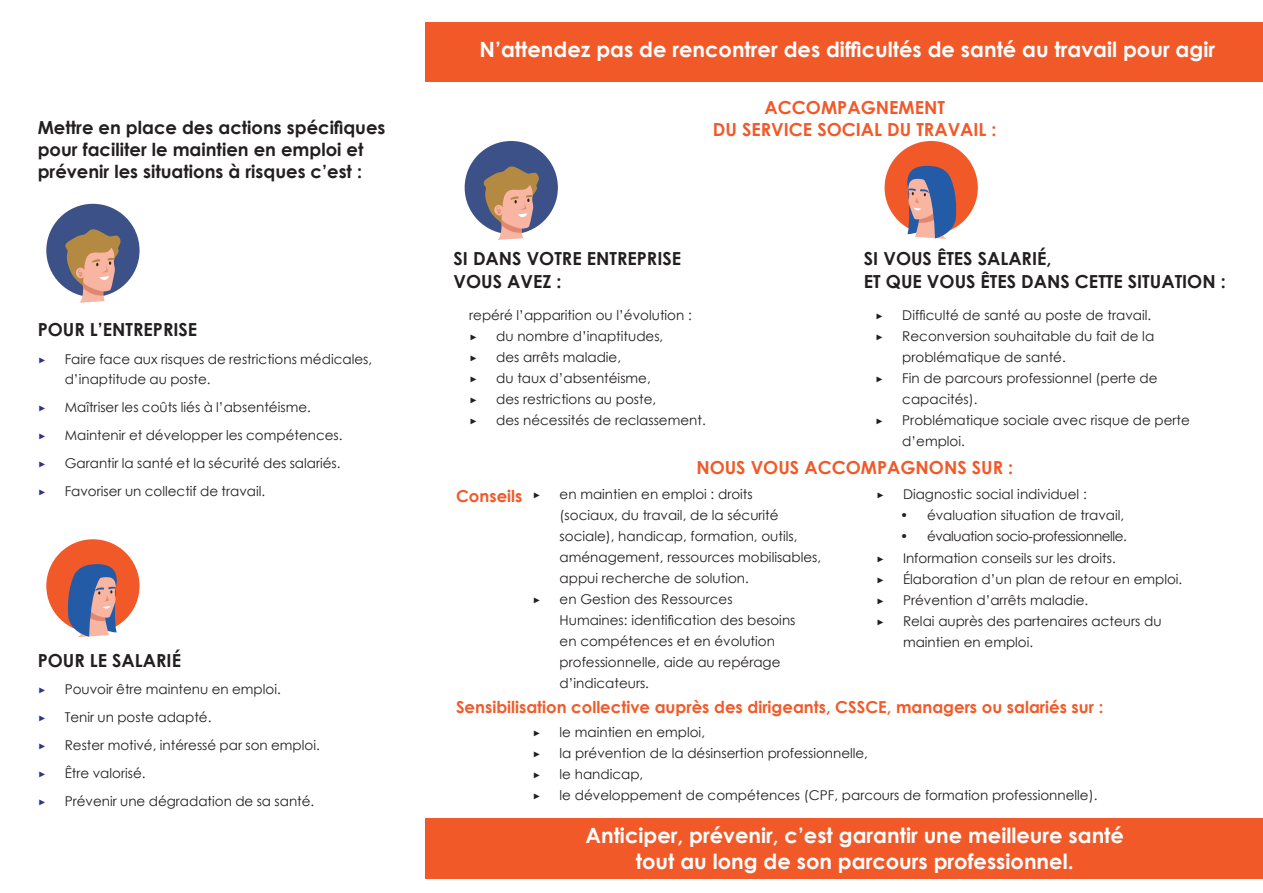
<style>
.page{position:relative;width:1263px;height:893px;background:#fff}
.page>*{position:absolute;margin:0;border:0;box-sizing:border-box;transform-origin:0 0}
.t1{font:700 21px "Century Gothic";color:#fff}
.t2{font:700 18px/21.6px "Century Gothic";color:#231f20}
.t3{font:700 18px/21.6px "Century Gothic";color:#f15929;text-align:center}
.t4{font:700 16.5px "Century Gothic";color:#f15a29}
.t5{font:13.5px/21px "Century Gothic";color:#231f20}
.t6{font:13.5px "Century Gothic";letter-spacing:-.03em;color:#231f20}
.t7{font:300 13.5px "Montserrat";color:#231f20}
.t8{font:300 13.5px "Montserrat";color:#2e3092}
</style>
<div class="page">
<div style="left:425px;top:22px;width:838px;height:60px;background:#f15929"></div>
<div style="left:425px;top:818px;width:838px;height:61px;background:#f15929"></div>
<div style="left:46px;top:204px;width:94px;height:93px;background:#3c5187;border-radius:50%"></div>
<svg style="left:65px;top:229px;width:57px;height:74px"></svg>
<div style="left:465px;top:141px;width:93px;height:93px;background:#3c5187;border-radius:50%"></div>
<svg style="left:483px;top:166px;width:58px;height:74px"></svg>
<div style="left:46px;top:539px;width:94px;height:93px;background:#f15929;border-radius:50%"></div>
<svg style="left:66px;top:564px;width:57px;height:73px"></svg>
<div style="left:884px;top:141px;width:94px;height:93px;background:#f15929;border-radius:50%"></div>
<svg style="left:901px;top:165px;width:57px;height:74px"></svg>
<h2 class="t2" style="left:38px;top:116px;width:349px">Mettre en place des actions spécifiques pour faciliter le maintien en emploi et prévenir les situations à risques c’est :</h2>
<h2 class="t2" style="left:38px;top:318px;width:161px">POUR L’ENTREPRISE</h2>
<p class="t8" style="left:38px;top:350px;width:10px">▶</p>
<p class="t5" style="left:65px;top:350px;width:309px;line-height:19.5px">Faire face aux risques de restrictions médicales, d’inaptitude au poste.</p>
<p class="t8" style="left:38px;top:398px;width:10px">▶</p>
<p class="t5" style="left:65px;top:396px;width:248px">Maîtriser les coûts liés à l’absentéisme.</p>
<p class="t8" style="left:38px;top:426px;width:10px">▶</p>
<p class="t5" style="left:65px;top:424px;width:279px">Maintenir et développer les compétences.</p>
<p class="t8" style="left:38px;top:454px;width:10px">▶</p>
<p class="t5" style="left:65px;top:452px;width:277px">Garantir la santé et la sécurité des salariés.</p>
<p class="t8" style="left:38px;top:482px;width:10px">▶</p>
<p class="t5" style="left:65px;top:480px;width:202px">Favoriser un collectif de travail.</p>
<h2 class="t2" style="left:38px;top:649px;width:145px">POUR LE SALARIÉ</h2>
<p class="t8" style="left:38px;top:680px;width:10px">▶</p>
<p class="t5" style="left:65px;top:678px;width:218px">Pouvoir être maintenu en emploi.</p>
<p class="t8" style="left:38px;top:708px;width:10px">▶</p>
<p class="t5" style="left:65px;top:706px;width:148px">Tenir un poste adapté.</p>
<p class="t8" style="left:38px;top:736px;width:10px">▶</p>
<p class="t5" style="left:65px;top:734px;width:257px">Rester motivé, intéressé par son emploi.</p>
<p class="t8" style="left:38px;top:764px;width:10px">▶</p>
<p class="t5" style="left:65px;top:762px;width:82px">Être valorisé.</p>
<p class="t8" style="left:38px;top:792px;width:10px">▶</p>
<p class="t5" style="left:65px;top:790px;width:251px">Prévenir une dégradation de sa santé.</p>
<h1 class="t1" style="left:480px;top:33px;width:737px">N’attendez pas de rencontrer des difficultés de santé au travail pour agir</h1>
<h2 class="t3" style="left:713px;top:96px;width:285px">ACCOMPAGNEMENT<br>DU SERVICE SOCIAL DU TRAVAIL :</h2>
<h2 class="t2" style="left:454px;top:247px;width:229px;line-height:22.4px">SI DANS VOTRE ENTREPRISE<br>VOUS AVEZ :</h2>
<p class="t5" style="left:469px;top:304px;width:224px">repéré l’apparition ou l’évolution :</p>
<p class="t7" style="left:469px;top:327px;width:10px">▶</p>
<p class="t5" style="left:496px;top:325px;width:169px">du nombre d’inaptitudes,</p>
<p class="t7" style="left:469px;top:348px;width:10px">▶</p>
<p class="t5" style="left:496px;top:346px;width:126px">des arrêts maladie,</p>
<p class="t7" style="left:469px;top:369px;width:10px">▶</p>
<p class="t5" style="left:496px;top:367px;width:156px">du taux d’absentéisme,</p>
<p class="t7" style="left:469px;top:390px;width:10px">▶</p>
<p class="t5" style="left:496px;top:388px;width:162px">des restrictions au poste,</p>
<p class="t7" style="left:469px;top:411px;width:10px">▶</p>
<p class="t5" style="left:496px;top:409px;width:211px">des nécessités de reclassement.</p>
<h2 class="t2" style="left:864px;top:247px;width:189px">SI VOUS ÊTES SALARIÉ,</h2>
<h2 class="t2" style="left:864px;top:270px;width:363px">ET QUE VOUS ÊTES DANS CETTE SITUATION :</h2>
<p class="t7" style="left:875px;top:306px;width:10px">▶</p>
<p class="t5" style="left:902px;top:304px;width:250px">Difficulté de santé au poste de travail.</p>
<p class="t7" style="left:875px;top:327px;width:10px">▶</p>
<p class="t5" style="left:902px;top:325px;width:253px">Reconversion souhaitable du fait de la problématique de santé.</p>
<p class="t7" style="left:875px;top:369px;width:10px">▶</p>
<p class="t5" style="left:902px;top:367px;width:257px">Fin de parcours professionnel (perte de capacités).</p>
<p class="t7" style="left:875px;top:411px;width:10px">▶</p>
<p class="t5" style="left:902px;top:409px;width:289px">Problématique sociale avec risque de perte d’emploi.</p>
<p class="t4" style="left:456px;top:484px;width:68px">Conseils</p>
<h2 class="t3" style="left:696px;top:456px;width:318px">NOUS VOUS ACCOMPAGNONS SUR :</h2>
<p class="t7" style="left:533px;top:485px;width:10px">▶</p>
<p class="t5" style="left:560px;top:483px;width:263px">en maintien en emploi : droits<br>(sociaux, du travail, de la sécurité sociale), handicap, formation, outils, aménagement, ressources mobilisables, appui recherche de solution.</p>
<p class="t7" style="left:533px;top:590px;width:10px">▶</p>
<p class="t5" style="left:560px;top:588px;width:237px">en Gestion des Ressources<br>Humaines: identification des besoins en compétences et en évolution professionnelle, aide au repérage d’indicateurs.</p>
<p class="t7" style="left:876px;top:485px;width:10px">▶</p>
<p class="t5" style="left:903px;top:483px;width:185px">Diagnostic social individuel :</p>
<p class="t5" style="left:900px;top:504px;width:226px">• évaluation situation de travail,</p>
<p class="t6" style="left:900px;top:526px;width:228px">• évaluation socio-professionnelle.</p>
<p class="t7" style="left:876px;top:549px;width:10px">▶</p>
<p class="t5" style="left:903px;top:547px;width:214px">Information conseils sur les droits.</p>
<p class="t7" style="left:876px;top:570px;width:10px">▶</p>
<p class="t5" style="left:903px;top:568px;width:281px">Élaboration d’un plan de retour en emploi.</p>
<p class="t7" style="left:876px;top:591px;width:10px">▶</p>
<p class="t5" style="left:903px;top:589px;width:187px">Prévention d’arrêts maladie.</p>
<p class="t7" style="left:876px;top:612px;width:10px">▶</p>
<p class="t5" style="left:903px;top:610px;width:260px">Relai auprès des partenaires acteurs du maintien en emploi.</p>
<p class="t4" style="left:456px;top:694px;width:649px">Sensibilisation collective auprès des dirigeants, CSSCE, managers ou salariés sur :</p>
<p class="t7" style="left:533px;top:723px;width:10px">▶</p>
<p class="t5" style="left:560px;top:721px;width:147px">le maintien en emploi,</p>
<p class="t7" style="left:533px;top:744px;width:10px">▶</p>
<p class="t5" style="left:560px;top:742px;width:310px">la prévention de la désinsertion professionnelle,</p>
<p class="t7" style="left:533px;top:765px;width:10px">▶</p>
<p class="t5" style="left:560px;top:763px;width:85px">le handicap,</p>
<p class="t7" style="left:533px;top:786px;width:10px">▶</p>
<p class="t5" style="left:560px;top:784px;width:539px">le développement de compétences (CPF, parcours de formation professionnelle).</p>
<h1 class="t1" style="left:585px;top:819px;width:540px">Anticiper, prévenir, c’est garantir une meilleure santé</h1>
<h1 class="t1" style="left:636px;top:845px;width:439px">tout au long de son parcours professionnel.</h1>
</div>
